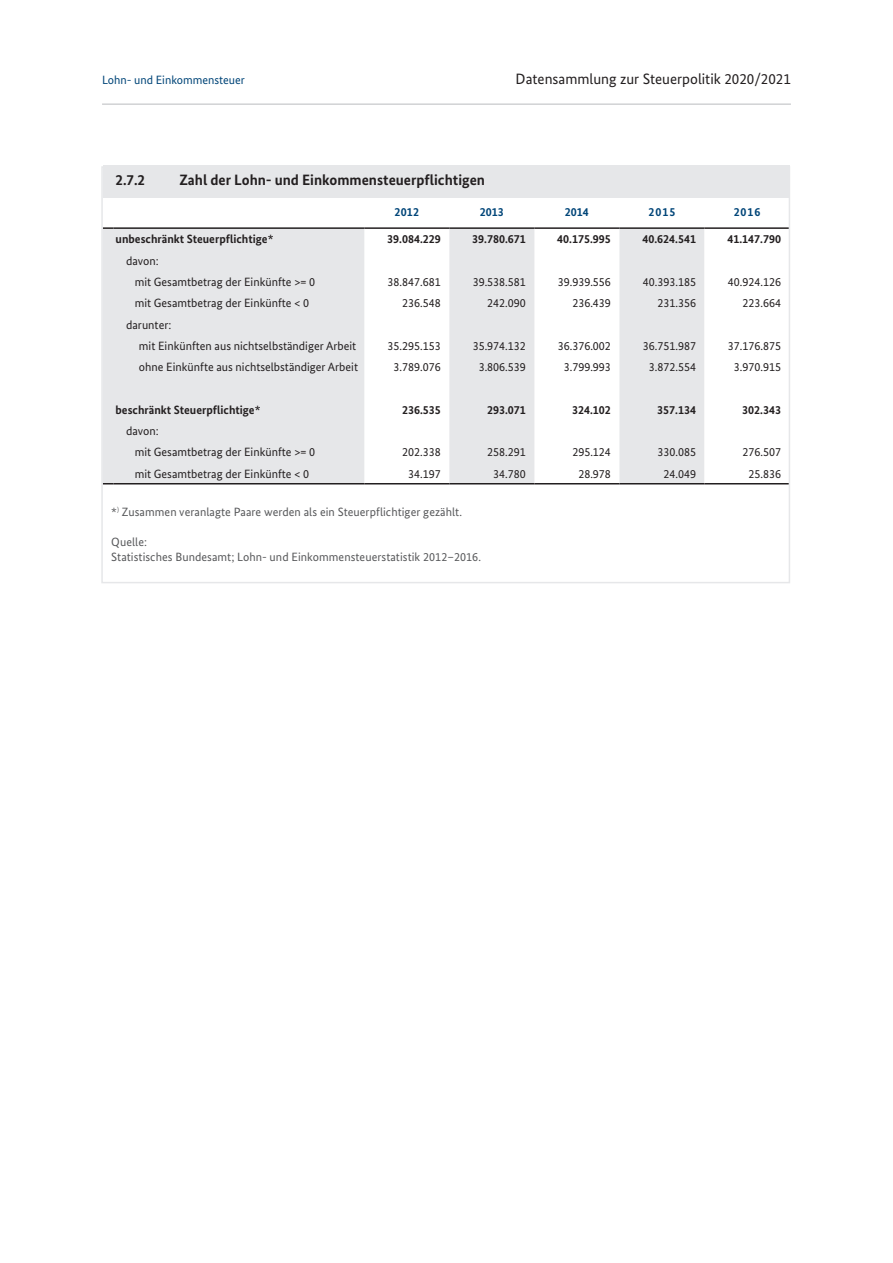
<style>
.page{position:relative;width:893px;height:1263px;background:#fff}
.page>*{position:absolute;margin:0;border:0;box-sizing:border-box;transform-origin:0 0}
.t1{font:700 15px "Bundes Sans";color:#231f20}
.t2{font:15px "Bundes Sans";color:#231f20}
.t3{font:12px/21.3px "Bundes Sans";color:#231f20}
.t4{font:700 12px "Bundes Sans";color:#231f20}
.t5{font:12px/15px "Bundes Sans";letter-spacing:.005em;color:#57585a}
.t6{font:12px "Bundes Sans";color:#004578}
.t7{font:700 12px "Bundes Sans";letter-spacing:.025em;color:#004578}
</style>
<div class="page">
<hr style="left:102px;top:103px;width:689px;height:2px;background:#d1d2d4">
<div style="left:104px;top:229px;width:260px;height:254px;background:#e6e7e9"></div>
<svg style="left:449px;top:229px;width:255px;height:254px;fill:#e6e7e9"></svg>
<hr style="left:113px;top:483px;width:251px;height:1px;background:#231f20">
<hr style="left:364px;top:483px;width:85px;height:1px;background:#231f20">
<hr style="left:449px;top:483px;width:85px;height:1px;background:#231f20">
<hr style="left:534px;top:483px;width:85px;height:1px;background:#231f20">
<hr style="left:619px;top:483px;width:85px;height:1px;background:#231f20">
<hr style="left:704px;top:483px;width:85px;height:1px;background:#231f20">
<svg style="left:104px;top:227px;width:9px;height:2px"></svg>
<hr style="left:113px;top:227px;width:251px;height:2px;background:#231f20">
<hr style="left:364px;top:227px;width:85px;height:2px;background:#231f20">
<hr style="left:449px;top:227px;width:85px;height:2px;background:#231f20">
<hr style="left:534px;top:227px;width:85px;height:2px;background:#231f20">
<hr style="left:619px;top:227px;width:85px;height:2px;background:#231f20">
<hr style="left:704px;top:227px;width:85px;height:2px;background:#231f20">
<div style="left:103px;top:165px;width:686px;height:32px;background:#e6e7e9"></div>
<div style="left:101px;top:166px;width:689px;height:417px;border:2px solid #e6e7e9"></div>
<p class="t6" style="left:102px;top:72px;width:144px">Lohn- und Einkommensteuer</p>
<p class="t2" style="left:516px;top:69px;width:277px">Datensammlung zur Steuerpolitik 2020/2021</p>
<p class="t1" style="left:116px;top:171px;width:31px">2.7.2</p>
<p class="t1" style="left:179px;top:171px;width:307px">Zahl der Lohn- und Einkommensteuerpflichtigen</p>
<p class="t7" style="left:394px;top:204px;width:26px">2012</p>
<p class="t7" style="left:480px;top:204px;width:25px">2013</p>
<p class="t7" style="left:565px;top:204px;width:25px">2014</p>
<p class="t7" style="left:649px;top:204px;width:28px">2015</p>
<p class="t7" style="left:734px;top:204px;width:28px">2016</p>
<p class="t4" style="left:116px;top:232px;width:159px">unbeschränkt Steuerpflichtige*</p>
<p class="t4" style="left:387px;top:232px;width:55px">39.084.229</p>
<p class="t4" style="left:472px;top:232px;width:55px">39.780.671</p>
<p class="t4" style="left:557px;top:232px;width:55px">40.175.995</p>
<p class="t4" style="left:642px;top:232px;width:55px">40.624.541</p>
<p class="t4" style="left:727px;top:232px;width:55px">41.147.790</p>
<p class="t3" style="left:135px;top:250px;width:182px;text-indent:-9px">davon:<br>mit Gesamtbetrag der Einkünfte &gt;= 0</p>
<p class="t3" style="left:388px;top:271px;width:55px">38.847.681</p>
<p class="t3" style="left:473px;top:271px;width:55px">39.538.581</p>
<p class="t3" style="left:558px;top:271px;width:55px">39.939.556</p>
<p class="t3" style="left:643px;top:271px;width:55px">40.393.185</p>
<p class="t3" style="left:728px;top:271px;width:55px">40.924.126</p>
<p class="t3" style="left:135px;top:292px;width:176px">mit Gesamtbetrag der Einkünfte &lt; 0</p>
<p class="t3" style="left:402px;top:292px;width:40px">236.548</p>
<p class="t3" style="left:487px;top:292px;width:40px">242.090</p>
<p class="t3" style="left:572px;top:292px;width:40px">236.439</p>
<p class="t3" style="left:657px;top:292px;width:40px">231.356</p>
<p class="t3" style="left:742px;top:292px;width:40px">223.664</p>
<p class="t3" style="left:139px;top:314px;width:219px;text-indent:-13px">darunter:<br>mit Einkünften aus nichtselbständiger Arbeit</p>
<p class="t3" style="left:388px;top:335px;width:55px">35.295.153</p>
<p class="t3" style="left:473px;top:335px;width:55px">35.974.132</p>
<p class="t3" style="left:558px;top:335px;width:55px">36.376.002</p>
<p class="t3" style="left:643px;top:335px;width:55px">36.751.987</p>
<p class="t3" style="left:728px;top:335px;width:55px">37.176.875</p>
<p class="t3" style="left:139px;top:356px;width:221px">ohne Einkünfte aus nichtselbständiger Arbeit</p>
<p class="t3" style="left:394px;top:356px;width:49px">3.789.076</p>
<p class="t3" style="left:479px;top:356px;width:49px">3.806.539</p>
<p class="t3" style="left:564px;top:356px;width:49px">3.799.993</p>
<p class="t3" style="left:649px;top:356px;width:49px">3.872.554</p>
<p class="t3" style="left:734px;top:356px;width:49px">3.970.915</p>
<p class="t4" style="left:116px;top:402px;width:146px">beschränkt Steuerpflichtige*</p>
<p class="t4" style="left:402px;top:402px;width:40px">236.535</p>
<p class="t4" style="left:487px;top:402px;width:40px">293.071</p>
<p class="t4" style="left:572px;top:402px;width:40px">324.102</p>
<p class="t4" style="left:657px;top:402px;width:40px">357.134</p>
<p class="t4" style="left:742px;top:402px;width:40px">302.343</p>
<p class="t3" style="left:135px;top:420px;width:182px;text-indent:-9px">davon:<br>mit Gesamtbetrag der Einkünfte &gt;= 0</p>
<p class="t3" style="left:402px;top:442px;width:40px">202.338</p>
<p class="t3" style="left:487px;top:442px;width:40px">258.291</p>
<p class="t3" style="left:572px;top:442px;width:40px">295.124</p>
<p class="t3" style="left:657px;top:442px;width:40px">330.085</p>
<p class="t3" style="left:742px;top:442px;width:40px">276.507</p>
<p class="t3" style="left:135px;top:463px;width:176px">mit Gesamtbetrag der Einkünfte &lt; 0</p>
<p class="t3" style="left:408px;top:463px;width:34px">34.197</p>
<p class="t3" style="left:493px;top:463px;width:34px">34.780</p>
<p class="t3" style="left:578px;top:463px;width:34px">28.978</p>
<p class="t3" style="left:663px;top:463px;width:34px">24.049</p>
<p class="t3" style="left:748px;top:463px;width:34px">25.836</p>
<p class="t5" style="left:111px;top:505px;width:352px">*<sup>)</sup> Zusammen veranlagte Paare werden als ein Steuerpflichtiger gezählt.</p>
<p class="t5" style="left:111px;top:535px;width:371px">Quelle:<br>Statistisches Bundesamt; Lohn- und Einkommensteuerstatistik 2012–2016.</p>
</div>
